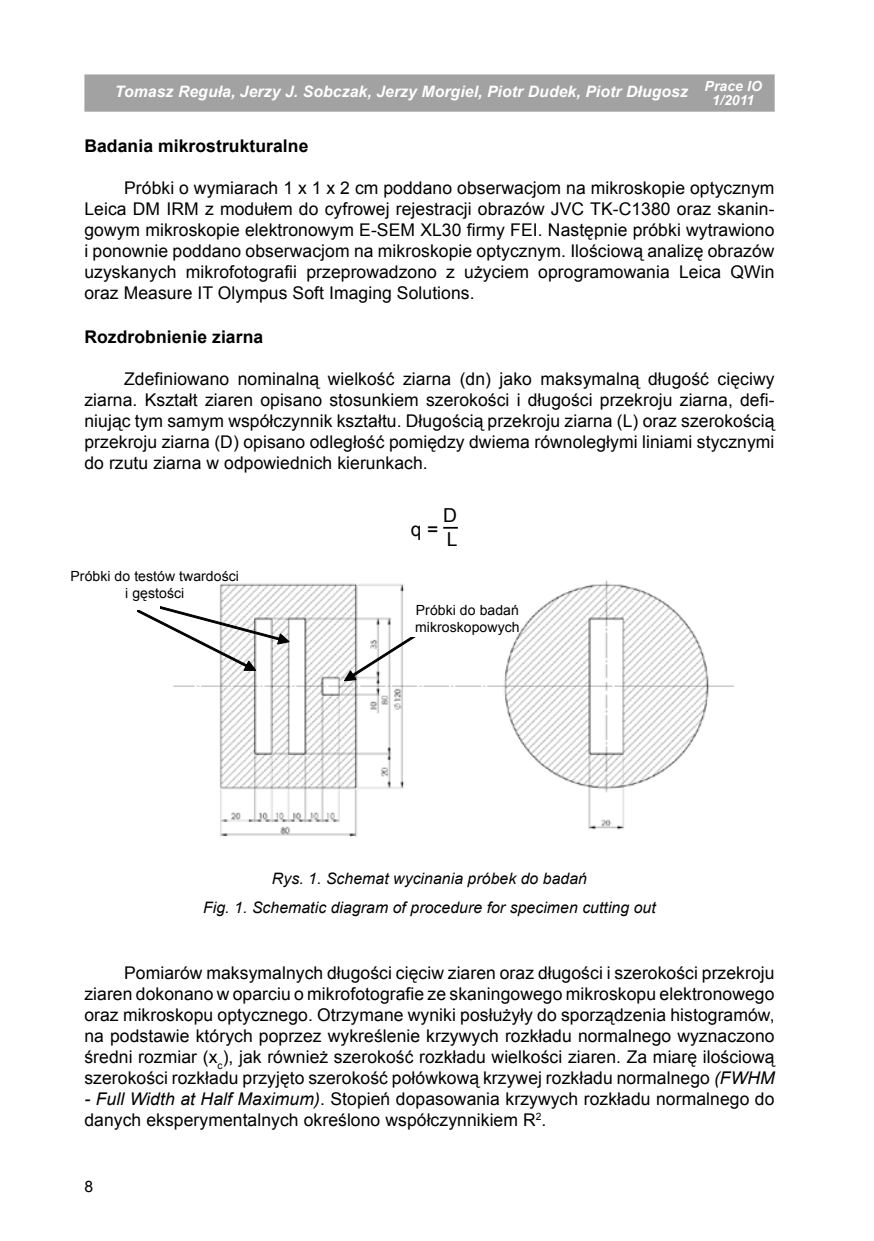
<style>
.page{position:relative;width:874px;height:1241px;background:#fff}
.page>*{position:absolute;margin:0;border:0;box-sizing:border-box;transform-origin:0 0}
.t1{font:19.25px/24.8px "Arial";color:#000}
.t2{font:17.5px/21px "Arial";letter-spacing:.005em;color:#000;text-align:justify}
.t3{font:700 17.5px "Arial";letter-spacing:.005em;color:#000}
.t4{font:italic 15.75px/28.9px "Arial";letter-spacing:.005em;color:#000;text-align:center}
.t5{font:italic 700 15.75px "Arial";letter-spacing:.005em;color:#fff}
.t6{font:15.75px "Arial";color:#000}
.t7{font:14px/16.8px "Arial";letter-spacing:.005em;color:#000}
.t8{font:italic 700 14px/14px "Arial";letter-spacing:.005em;color:#fff;text-align:center}
.s1{font-style:italic}
</style>
<div class="page">
<div style="left:84px;top:74px;width:690px;height:38px;background:#a2a2a2;border:2px solid #818181"></div>
<img style="left:137px;top:526px;width:596px;height:311px">
<svg style="left:344px;top:637px;width:87px;height:44px"></svg>
<svg style="left:138px;top:597px;width:151px;height:73px"></svg>
<svg style="left:443px;top:527px;width:14px;height:1px"></svg>
<p class="t5" style="left:115px;top:81px;width:574px">Tomasz Reguła, Jerzy J. Sobczak, Jerzy Morgiel, Piotr Dudek, Piotr Długosz</p>
<p class="t8" style="left:704px;top:79px;width:59px">Prace IO<br>1/2011</p>
<p class="t3" style="left:84px;top:134px;width:225px">Badania mikrostrukturalne</p>
<p class="t2" style="left:84px;top:177px;width:691px;text-indent:40px">Próbki o wymiarach 1 x 1 x 2 cm poddano obserwacjom na mikroskopie optycznym Leica DM IRM z modułem do cyfrowej rejestracji obrazów JVC TK-C1380 oraz skanin&shy;gowym mikroskopie elektronowym E-SEM XL30 firmy FEI. Następnie próbki wytrawiono i ponownie poddano obserwacjom na mikroskopie optycznym. Ilościową analizę obrazów uzyskanych mikrofotografii przeprowadzono z użyciem oprogramowania Leica QWin oraz Measure IT Olympus Soft Imaging Solutions.</p>
<p class="t3" style="left:84px;top:325px;width:180px">Rozdrobnienie ziarna</p>
<p class="t2" style="left:84px;top:368px;width:691px;text-indent:40px">Zdefiniowano nominalną wielkość ziarna (dn) jako maksymalną długość cięciwy ziarna. Kształt ziaren opisano stosunkiem szerokości i długości przekroju ziarna, defi&shy;niując tym samym współczynnik kształtu. Długością przekroju ziarna (L) oraz szerokością przekroju ziarna (D) opisano odległość pomiędzy dwiema równoległymi liniami stycznymi do rzutu ziarna w odpowiednich kierunkach.</p>
<p class="t7" style="left:70px;top:567px;width:170px;text-align:center">Próbki do testów twardości i gęstości</p>
<p class="t1" style="left:443px;top:502px;width:16px">D<br>L</p>
<p class="t1" style="left:410px;top:516px;width:29px">q =</p>
<p class="t7" style="left:415px;top:602px;width:106px">Próbki do badań mikroskopowych</p>
<p class="t4" style="left:203px;top:864px;width:454px">Rys. 1. Schemat wycinania próbek do badań<br>Fig. 1. Schematic diagram of procedure for specimen cutting out</p>
<p class="t2" style="left:84px;top:962px;width:691px;text-indent:40px">Pomiarów maksymalnych długości cięciw ziaren oraz długości i szerokości przekroju ziaren dokonano w oparciu o mikrofotografie ze skaningowego mikroskopu elektronowego oraz mikroskopu optycznego. Otrzymane wyniki posłużyły do sporządzenia histogramów, na podstawie których poprzez wykreślenie krzywych rozkładu normalnego wyznaczono średni rozmiar (x<sub>c</sub>), jak również szerokość rozkładu wielkości ziaren. Za miarę ilościową szerokości rozkładu przyjęto szerokość połówkową krzywej rozkładu normalnego <span class="s1">(FWHM</span></p>
<p class="t2" style="left:84px;top:1088px;width:691px"><span class="s1">- Full Width at Half Maximum)</span>. Stopień dopasowania krzywych rozkładu normalnego do danych eksperymentalnych określono współczynnikiem R<sup>2</sup>.</p>
<p class="t6" style="left:84px;top:1175px;width:10px">8</p>
</div>
